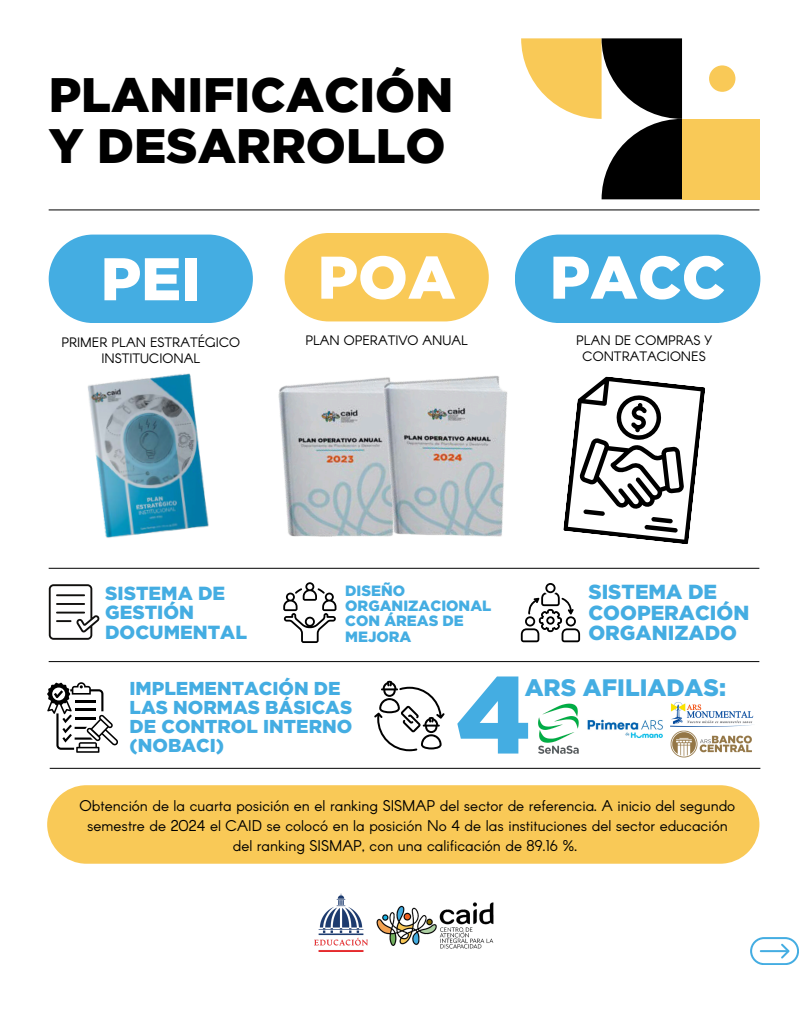
<style>
.page{position:relative;width:810px;height:1013px;background:#fff}
.page>*{position:absolute;margin:0;border:0;box-sizing:border-box;transform-origin:0 0}
.t1{font:900 109.2px "Gotham HTF";color:#44ade2}
.t2{font:900 60px "Gotham HTF";color:#fff}
.t3{font:900 48.4px/51.7px "Gotham HTF";color:#000}
.t4{font:900 23.8px "Gotham HTF";color:#44ade2}
.t5{font:900 20.3px/20.6px "Gotham HTF";color:#44ade2}
.t6{font:900 19px/19.3px "Gotham HTF";color:#44ade2}
.t7{font:900 18.7px/18.9px "Gotham HTF";color:#44ade2}
.t8{font:15.2px/20.2px "Arcon";color:#000;text-align:center}
.t9{font:900 14.9px/15.1px "Gotham HTF";color:#44ade2}
.t10{font:13.4px/16.2px "Arcon";color:#000;text-align:center}
</style>
<div class="page">
<hr style="left:49px;top:209px;width:710px;height:1px;background:#000">
<svg style="left:521px;top:38px;width:161px;height:161px"></svg>
<div style="left:682px;top:119px;width:80px;height:80px;background:#f9c957"></div>
<div style="left:709px;top:65px;width:26px;height:27px;background:#f9c957;border-radius:50%"></div>
<div style="left:760px;top:22px;width:50px;height:195px;background:#fff"></div>
<svg style="left:750px;top:937px;width:49px;height:27px"></svg>
<hr style="left:760px;top:950px;width:29px;height:2px;background:#44ade2">
<hr style="left:49px;top:568px;width:710px;height:1px;background:#000">
<hr style="left:49px;top:661px;width:710px;height:1px;background:#000">
<hr style="left:50px;top:768px;width:710px;height:1px;background:#000">
<div style="left:47px;top:785px;width:712px;height:78px;background:#f9c957"></div>
<svg style="left:49px;top:234px;width:204px;height:89px;background:#56b5e4"></svg>
<svg style="left:515px;top:234px;width:245px;height:89px;background:#51b2e3"></svg>
<img style="left:88px;top:373px;width:121px;height:165px">
<svg style="left:563px;top:376px;width:142px;height:168px"></svg>
<svg style="left:49px;top:584px;width:51px;height:55px"></svg>
<svg style="left:283px;top:582px;width:53px;height:61px"></svg>
<svg style="left:521px;top:583px;width:59px;height:59px"></svg>
<svg style="left:47px;top:682px;width:71px;height:70px"></svg>
<svg style="left:374px;top:680px;width:71px;height:71px"></svg>
<img style="left:376px;top:902px;width:118px;height:47px">
<img style="left:314px;top:893px;width:54px;height:58px">
<img style="left:587px;top:719px;width:76px;height:19px">
<img style="left:538px;top:703px;width:41px;height:51px">
<img style="left:670px;top:730px;width:82px;height:28px">
<img style="left:670px;top:703px;width:84px;height:24px">
<svg style="left:285px;top:233px;width:204px;height:88px;background:#f9cd66"></svg>
<img style="left:278px;top:378px;width:100px;height:159px">
<img style="left:378px;top:376px;width:130px;height:161px">
<p class="t3" style="left:49px;top:67px;width:406px">PLANIFICACIÓN<br>Y DESARROLLO</p>
<p class="t2" style="left:101px;top:244px;width:102px">PEI</p>
<p class="t2" style="left:550px;top:243px;width:177px">PACC</p>
<p class="t10" style="left:576px;top:332px;width:137px">PLAN DE COMPRAS Y<br>CONTRATACIONES</p>
<p class="t2" style="left:318px;top:243px;width:140px">POA</p>
<p class="t10" style="left:305px;top:332px;width:164px">PLAN OPERATIVO ANUAL</p>
<p class="t10" style="left:61px;top:333px;width:180px">PRIMER PLAN ESTRATÉGICO<br>INSTITUCIONAL</p>
<h4 class="t6" style="left:105px;top:583px;width:143px">SISTEMA DE<br>GESTIÓN<br>DOCUMENTAL</h4>
<p class="t9" style="left:345px;top:583px;width:148px">DISEÑO<br>ORGANIZACIONAL<br>CON ÁREAS DE<br>MEJORA</p>
<h5 class="t7" style="left:130px;top:678px;width:224px">IMPLEMENTACIÓN DE<br>LAS NORMAS BÁSICAS<br>DE CONTROL INTERNO (NOBACI)</h5>
<p class="t4" style="left:525px;top:673px;width:203px">ARS AFILIADAS:</p>
<p class="t5" style="left:588px;top:581px;width:163px">SISTEMA DE<br>COOPERACIÓN<br>ORGANIZADO</p>
<h4 class="t1" style="left:456px;top:651px;width:77px">4</h4>
<p class="t8" style="left:80px;top:794px;width:657px">Obtención de la cuarta posición en el ranking SISMAP del sector de referencia. A inicio del segundo semestre de 2024 el CAID se colocó en la posición No 4 de las instituciones del sector educación del ranking SISMAP, con una calificación de 89.16 %.</p>
</div>
